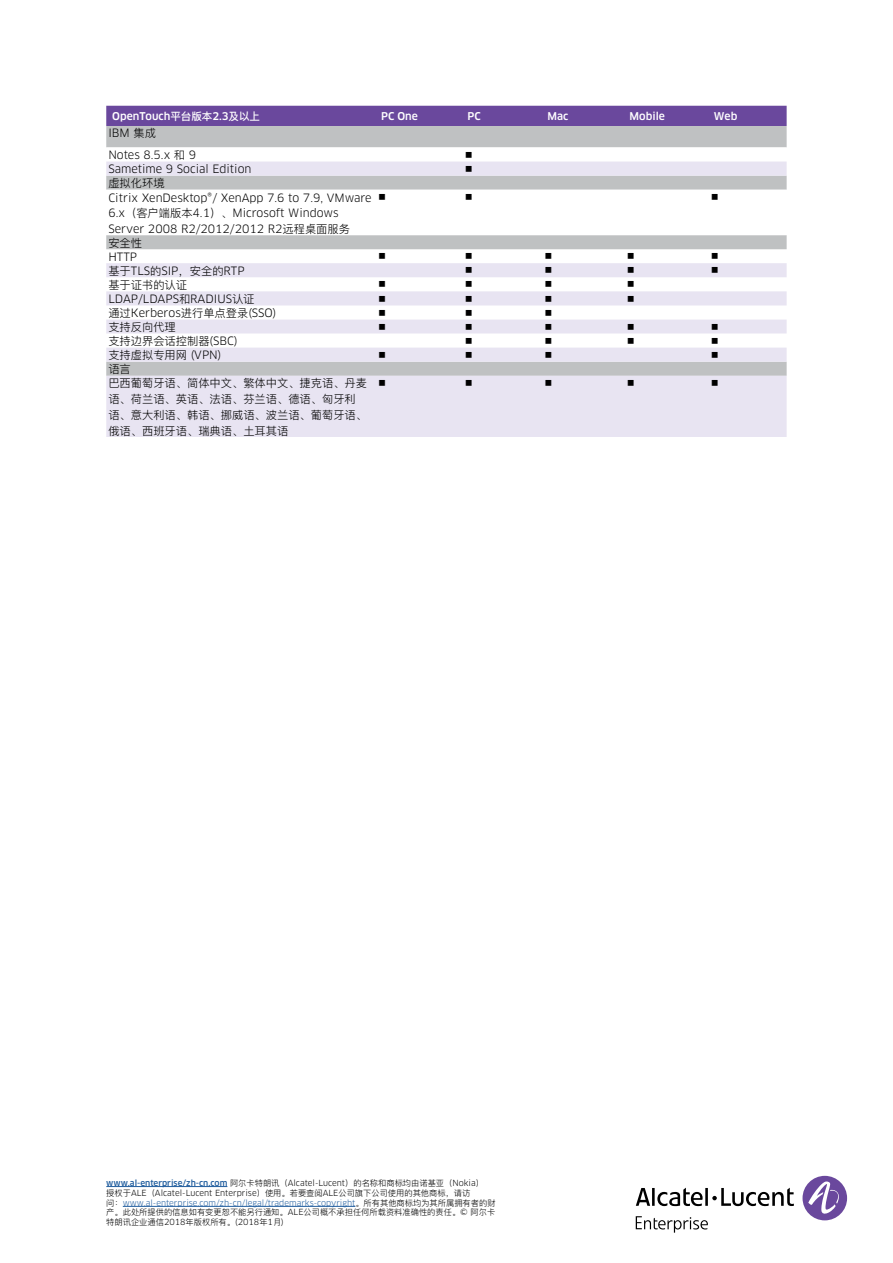
<style>
.page{position:relative;width:893px;height:1263px;background:#fff}
.page>*{position:absolute;margin:0;border:0;box-sizing:border-box;transform-origin:0 0}
.t1{font:11.25px/15.8px "Clan OT";color:#000}
.t2{font:11.25px/14.1px "Ping Fang SC Regular";color:#000}
.t3{font:500 10.5px "Clan OT";color:#fff}
.t4{font:8.25px/9.9px "Ping Fang SC Regular";color:#000}
.s1{font-family:"Ping Fang SC Bold";font-weight:400}
.s2{font-family:"Ping Fang SC Regular"}
.s3{font-family:"Clan OT"}
.s4{font-family:"Clan OT";font-weight:500;color:#205d9e}
.s5{font-family:"Clan OT";color:#205d9e}
</style>
<div class="page">
<hr style="left:106px;top:1186px;width:121px;height:1px;background:#205d9e">
<hr style="left:123px;top:1206px;width:232px;height:1px;background:#205d9e">
<div style="left:802px;top:1176px;width:45px;height:44px;background:#6a489d;border-radius:50%"></div>
<svg style="left:808px;top:1181px;width:34px;height:33px"></svg>
<svg style="left:636px;top:1188px;width:158px;height:18px"></svg>
<svg style="left:636px;top:1216px;width:72px;height:16px"></svg>
<div style="left:106px;top:106px;width:681px;height:20px;background:#6a489d"></div>
<div style="left:106px;top:126px;width:681px;height:21px;background:#bfc1c2"></div>
<svg style="left:106px;top:147px;width:681px;height:15px"></svg>
<svg style="left:106px;top:162px;width:681px;height:275px;fill:#e8e4f2"></svg>
<svg style="left:466px;top:152px;width:6px;height:5px"></svg>
<svg style="left:466px;top:166px;width:6px;height:5px"></svg>
<svg style="left:379px;top:194px;width:6px;height:6px"></svg>
<svg style="left:466px;top:194px;width:6px;height:6px"></svg>
<svg style="left:712px;top:194px;width:6px;height:6px"></svg>
<svg style="left:379px;top:253px;width:6px;height:6px"></svg>
<svg style="left:466px;top:253px;width:6px;height:6px"></svg>
<svg style="left:546px;top:253px;width:5px;height:6px"></svg>
<svg style="left:628px;top:253px;width:6px;height:6px"></svg>
<svg style="left:712px;top:253px;width:6px;height:6px"></svg>
<svg style="left:466px;top:267px;width:6px;height:6px"></svg>
<svg style="left:546px;top:267px;width:5px;height:6px"></svg>
<svg style="left:628px;top:267px;width:6px;height:6px"></svg>
<svg style="left:712px;top:267px;width:6px;height:6px"></svg>
<svg style="left:379px;top:281px;width:6px;height:6px"></svg>
<svg style="left:466px;top:281px;width:6px;height:6px"></svg>
<svg style="left:546px;top:281px;width:5px;height:6px"></svg>
<svg style="left:628px;top:281px;width:6px;height:6px"></svg>
<svg style="left:379px;top:295px;width:6px;height:6px"></svg>
<svg style="left:466px;top:295px;width:6px;height:6px"></svg>
<svg style="left:546px;top:295px;width:5px;height:6px"></svg>
<svg style="left:628px;top:295px;width:6px;height:6px"></svg>
<svg style="left:379px;top:310px;width:6px;height:5px"></svg>
<svg style="left:466px;top:310px;width:6px;height:5px"></svg>
<svg style="left:546px;top:310px;width:5px;height:5px"></svg>
<svg style="left:379px;top:324px;width:6px;height:5px"></svg>
<svg style="left:466px;top:324px;width:6px;height:5px"></svg>
<svg style="left:546px;top:324px;width:5px;height:5px"></svg>
<svg style="left:628px;top:324px;width:6px;height:5px"></svg>
<svg style="left:712px;top:324px;width:6px;height:5px"></svg>
<svg style="left:466px;top:338px;width:6px;height:5px"></svg>
<svg style="left:546px;top:338px;width:5px;height:5px"></svg>
<svg style="left:628px;top:338px;width:6px;height:5px"></svg>
<svg style="left:712px;top:338px;width:6px;height:5px"></svg>
<svg style="left:379px;top:352px;width:6px;height:5px"></svg>
<svg style="left:466px;top:352px;width:6px;height:5px"></svg>
<svg style="left:546px;top:352px;width:5px;height:5px"></svg>
<svg style="left:712px;top:352px;width:6px;height:5px"></svg>
<svg style="left:379px;top:380px;width:6px;height:6px"></svg>
<svg style="left:466px;top:380px;width:6px;height:6px"></svg>
<svg style="left:546px;top:380px;width:5px;height:6px"></svg>
<svg style="left:628px;top:380px;width:6px;height:6px"></svg>
<svg style="left:712px;top:380px;width:6px;height:6px"></svg>
<p class="t3" style="left:112px;top:110px;width:149px">OpenTouch<span class="s1">平台版本</span>2.3<span class="s1">及以上</span></p>
<p class="t3" style="left:381px;top:110px;width:38px">PC One</p>
<p class="t3" style="left:468px;top:110px;width:15px">PC</p>
<p class="t3" style="left:547px;top:110px;width:22px">Mac</p>
<p class="t3" style="left:630px;top:110px;width:37px">Mobile</p>
<p class="t3" style="left:714px;top:110px;width:25px">Web</p>
<h1 class="t1" style="left:108px;top:122px;width:89px;line-height:21.9px">IBM <span class="s2">集成<br></span>Notes 8.5.x <span class="s2">和</span> 9</h1>
<h1 class="t1" style="left:108px;top:161px;width:145px">Sametime 9 Social Edition</h1>
<h1 class="t2" style="left:108px;top:176px;width:58px">虚拟化环境</h1>
<h1 class="t1" style="left:108px;top:189px;width:265px">Citrix XenDesktop®/ XenApp 7.6 to 7.9, VMware<br>6.x<span class="s2">（客户端版本</span>4.1<span class="s2">）、</span>Microsoft Windows<br>Server 2008 R2/2012/2012 R2<span class="s2">远程桌面服务</span></h1>
<h1 class="t2" style="left:108px;top:236px;width:35px">安全性</h1>
<h1 class="t1" style="left:108px;top:250px;width:138px;line-height:14px">HTTP<br><span class="s2">基于</span>TLS<span class="s2">的</span>SIP<span class="s2">，安全的</span>RTP</h1>
<h1 class="t2" style="left:108px;top:278px;width:80px">基于证书的认证</h1>
<h1 class="t1" style="left:108px;top:292px;width:170px;line-height:14.1px">LDAP/LDAPS<span class="s2">和</span>RADIUS<span class="s2">认证<br>通过</span>Kerberos<span class="s2">进行单点登录</span>(SSO)</h1>
<h1 class="t2" style="left:108px;top:320px;width:260px">支持反向代理<br>支持边界会话控制器<span class="s3">(SBC)<br></span>支持虚拟专用网 <span class="s3">(VPN)<br></span>语言<br>巴西葡萄牙语、简体中文、繁体中文、捷克语、丹麦</h1>
<h1 class="t2" style="left:108px;top:391px;width:260px;line-height:15.8px">语、荷兰语、英语、法语、芬兰语、德语、匈牙利语、意大利语、韩语、挪威语、波兰语、葡萄牙语、俄语、西班牙语、瑞典语、土耳其语</h1>
<p class="t4" style="left:106px;top:1178px;width:391px"><span class="s4">www.al-enterprise/zh-cn.com</span> 阿尔卡特朗讯（<span class="s3">Alcatel-Lucent</span>）的名称和商标均由诺基亚（<span class="s3">Nokia</span>）<br>授权于<span class="s3">ALE</span>（<span class="s3">Alcatel-Lucent Enterprise</span>）使用。若要查阅<span class="s3">ALE</span>公司旗下公司使用的其他商标，请访<br>问：<span class="s5">www.al-enterprise.com/zh-cn/legal/trademarks-copyright</span>。所有其他商标均为其所属拥有者的财</p>
<p class="t4" style="left:106px;top:1207px;width:390px">产。此处所提供的信息如有变更恕不能另行通知。<span class="s3">ALE</span>公司概不承担任何所载资料准确性的责任。<span class="s3">©</span> 阿尔卡特朗讯企业通信<span class="s3">2018</span>年版权所有。<span class="s3">(2018</span>年<span class="s3">1</span>月<span class="s3">)</span></p>
</div>
